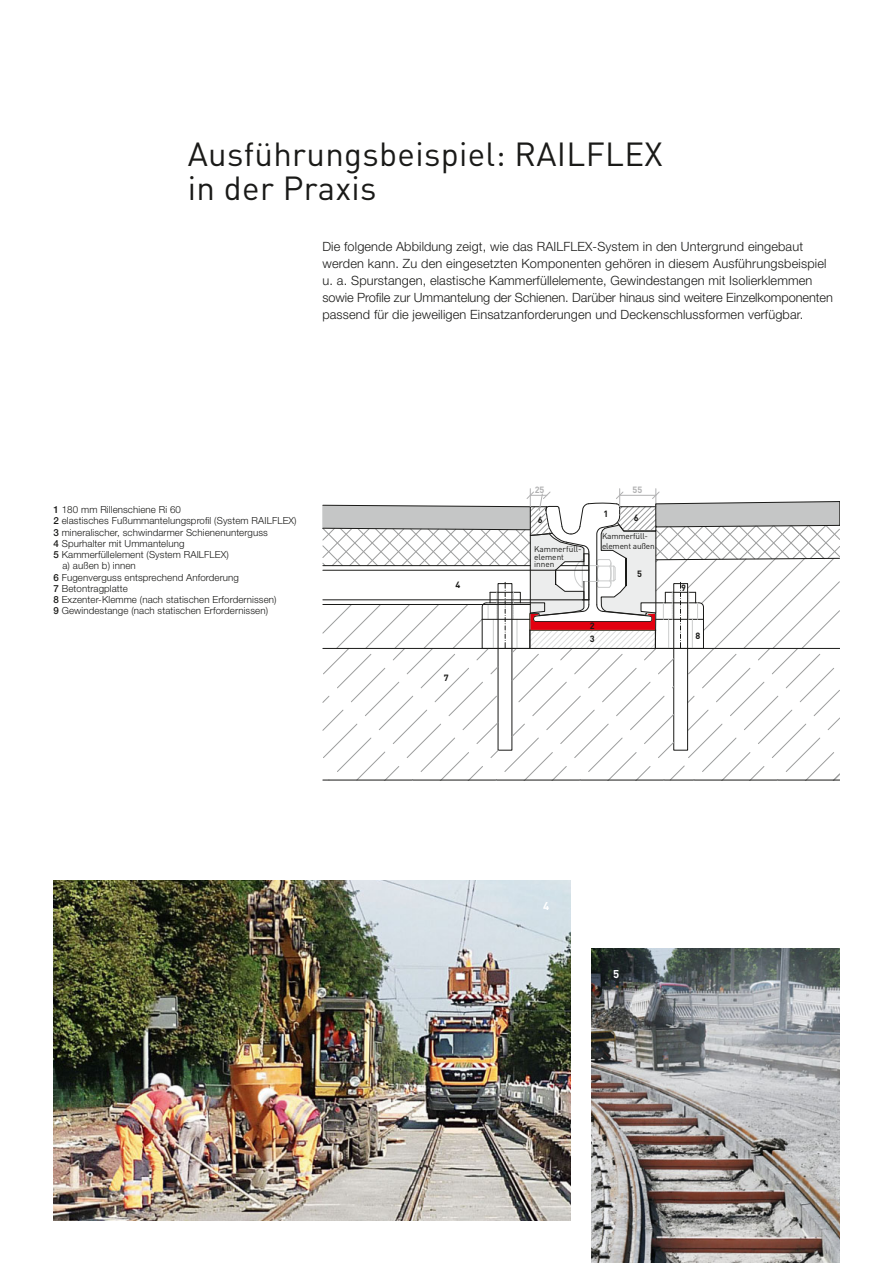
<style>
.page{position:relative;width:893px;height:1263px;background:#fff}
.page>*{position:absolute;margin:0;border:0;box-sizing:border-box;transform-origin:0 0}
.t1{font:33px/34px "DIN Pro";letter-spacing:.01em;color:#1a1a18}
.t2{font:300 12.75px/17px "Helvetica Neue LT Pro";letter-spacing:.01em;color:#1a1a18}
.t3{font:700 11.25px "DIN Pro";color:#fff}
.t4{font:300 9.75px "Helvetica Neue LT Pro";letter-spacing:.01em;color:#1a1a18}
.t5{font:700 9px/13.5px "DIN Pro";color:#1a1a18}
.t6{font:700 9px "DIN Pro";color:#b1b1b2}
.t7{font:8.25px/9.9px "DIN Pro";letter-spacing:-.02em;color:#1a1a18}
.t8{font:8.25px/7.5px "DIN Pro";color:#1a1a18}
.s1{font-weight:500}
</style>
<div class="page">
<img style="left:53px;top:880px;width:517px;height:341px">
<img style="left:592px;top:948px;width:248px;height:315px">
<svg style="left:322px;top:489px;width:518px;height:292px"></svg>
<h1 class="t1" style="left:188px;top:136px;width:477px">Ausführungsbeispiel: RAILFLEX in der Praxis</h1>
<p class="t2" style="left:322px;top:238px;width:512px">Die folgende Abbildung zeigt, wie das RAILFLEX-System in den Untergrund eingebaut werden kann. Zu den eingesetzten Komponenten gehören in diesem Ausführungsbeispiel u. a. Spurstangen, elastische Kammerfüllelemente, Gewindestangen mit Isolierklemmen sowie Profile zur Ummantelung der Schienen. Darüber hinaus sind weitere Einzelkomponenten passend für die jeweiligen Einsatzanforderungen und Deckenschlussformen verfügbar.</p>
<p class="t4" style="left:53px;top:504px;width:129px"><span class="s1">1</span> 180 mm Rillenschiene Ri 60</p>
<p class="t4" style="left:53px;top:515px;width:245px"><span class="s1">2</span> elastisches Fußummantelungsprofil (System RAILFLEX)</p>
<p class="t4" style="left:53px;top:526px;width:216px"><span class="s1">3</span> mineralischer, schwindarmer Schienenunterguss</p>
<p class="t4" style="left:53px;top:537px;width:133px"><span class="s1">4</span> Spurhalter mit Ummantelung</p>
<p class="t4" style="left:53px;top:549px;width:177px"><span class="s1">5</span> Kammerfüllelement (System RAILFLEX)</p>
<p class="t4" style="left:62px;top:560px;width:75px">a) außen b) innen</p>
<p class="t4" style="left:53px;top:571px;width:187px"><span class="s1">6</span> Fugenverguss entsprechend Anforderung</p>
<p class="t4" style="left:53px;top:582px;width:76px"><span class="s1">7</span> Betontragplatte</p>
<p class="t4" style="left:53px;top:594px;width:225px"><span class="s1">8</span> Exzenter-Klemme (nach statischen Erfordernissen)</p>
<p class="t4" style="left:53px;top:605px;width:216px"><span class="s1">9</span> Gewindestange (nach statischen Erfordernissen)</p>
<p class="t5" style="left:455px;top:577px;width:6px">4</p>
<p class="t5" style="left:444px;top:671px;width:6px">7</p>
<p class="t6" style="left:535px;top:484px;width:11px">25</p>
<p class="t6" style="left:632px;top:483px;width:11px">55</p>
<p class="t5" style="left:603px;top:507px;width:6px">1</p>
<p class="t5" style="left:538px;top:513px;width:6px">6</p>
<p class="t5" style="left:634px;top:511px;width:6px">6</p>
<p class="t8" style="left:534px;top:545px;width:49px">Kammerfüll&shy;element innen</p>
<p class="t7" style="left:602px;top:530px;width:54px">Kammerfüll&shy;element außen</p>
<p class="t5" style="left:637px;top:566px;width:6px">5</p>
<p class="t5" style="left:590px;top:619px;width:6px">2<br>3</p>
<p class="t5" style="left:681px;top:580px;width:6px">9</p>
<p class="t5" style="left:696px;top:628px;width:6px">8</p>
<p class="t3" style="left:543px;top:898px;width:8px">4</p>
<p class="t3" style="left:613px;top:966px;width:8px">5</p>
</div>
